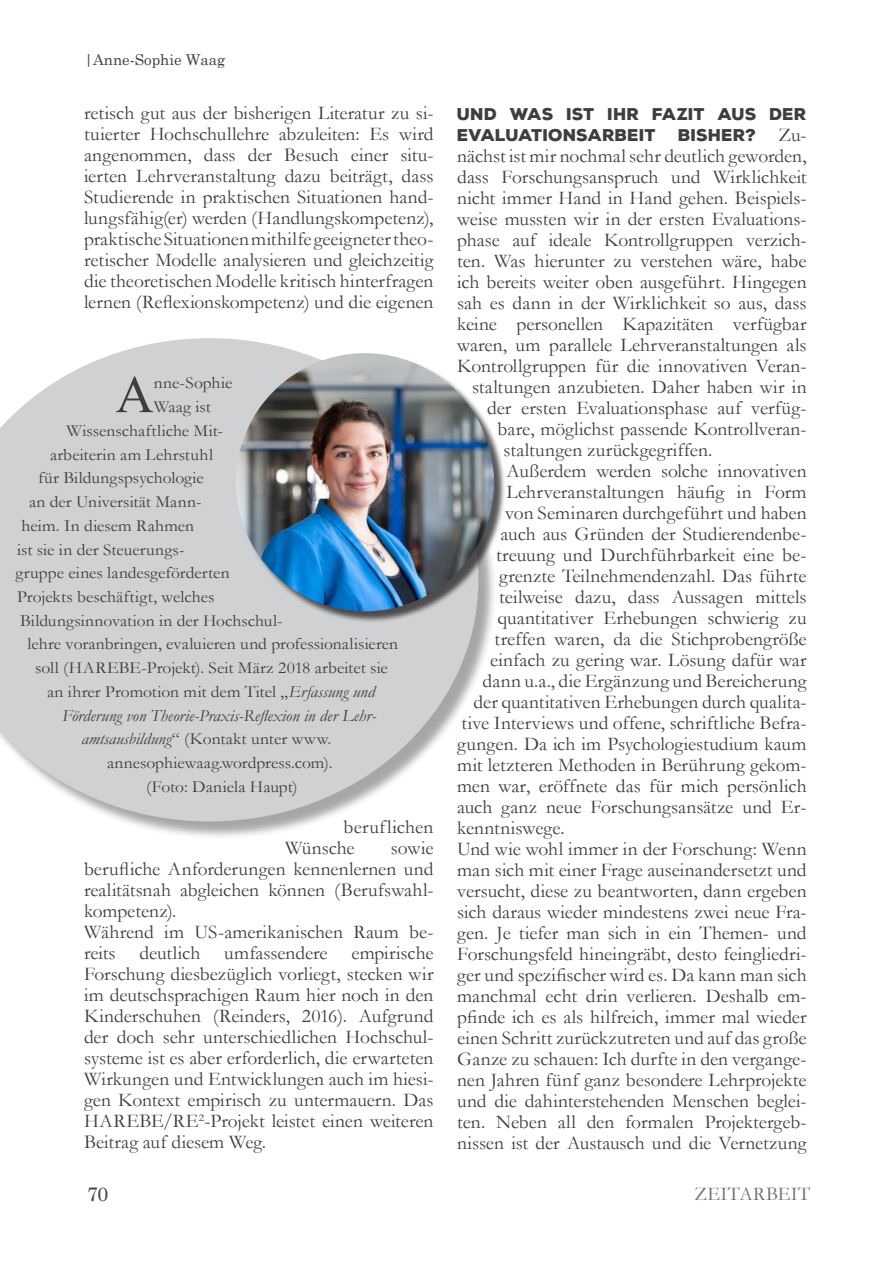
<style>
.page{position:relative;width:893px;height:1263px;background:#fff}
.page>*{position:absolute;margin:0;border:0;box-sizing:border-box;transform-origin:0 0}
.Autorenvorstellung{font:52.8px "Times New Roman";color:#3e3e3f}
.Zwischenüberschrift{font:19.5px/21px "Garamond";color:#3e3e3f;text-align:justify}
.t1{font:19.5px "Garamond";letter-spacing:.015em;color:#6e6f72}
.t2{font:19.5px "Century Schoolbook";color:#3e3e3f}
.Autorenvorstellung-2{font:16.95px "Garamond";color:#3e3e3f;scale:1.04 1}
.Autorenvorstellung-3{font:italic 16.95px "Garamond";color:#3e3e3f;scale:1.04 1}
.Zwischenüberschrift-2{font:900 16.5px/21px "Nexa Rust Sans";color:#3e3e3f}
.t3{font:15px "Century Schoolbook";color:#3e3e3f}
.s1{font-style:italic}
.s2{font-family:"Garamond";font-weight:400;font-size:19.5px}
</style>
<div class="page">
<div style="left:0;top:340px;width:497px;height:500px;background:#231f20;opacity:.75"></div>
<svg style="left:0;top:338px;width:478px;height:483px;background:#d5d6d7"></svg>
<div style="left:238px;top:355px;width:268px;height:268px;background:#231f20;opacity:.75"></div>
<img style="left:236px;top:353px;width:258px;height:258px;border-radius:129px">
<p class="t3" style="left:84px;top:47px;width:143px">|Anne-Sophie Waag</p>
<p class="Zwischenüberschrift" style="left:84px;top:102px;width:351px">retisch gut aus der bisherigen Literatur zu si&shy;tuierter Hochschullehre abzuleiten: Es wird angenommen, dass der Besuch einer situ&shy;ierten Lehrveranstaltung dazu beiträgt, dass Studierende in praktischen Situationen hand&shy;lungsfähig(er) werden (Handlungskompetenz), praktische Situationen mithilfe geeigneter theo&shy;retischer Modelle analysieren und gleichzeitig die theoretischen Modelle kritisch hinterfragen lernen (Reflexionskompetenz) und die eigenen</p>
<p class="Autorenvorstellung" style="left:116px;top:357px;width:40px">A</p>
<p class="Autorenvorstellung-2" style="left:154px;top:372px;width:77px">nne-Sophie</p>
<p class="Autorenvorstellung-2" style="left:154px;top:395px;width:56px">Waag ist</p>
<p class="Autorenvorstellung-2" style="left:67px;top:419px;width:151px">Wissenschaftliche Mit-</p>
<p class="Autorenvorstellung-2" style="left:50px;top:443px;width:158px">arbeiterin am Lehrstuhl</p>
<p class="Autorenvorstellung-2" style="left:38px;top:467px;width:161px">für Bildungspsychologie</p>
<p class="Autorenvorstellung-2" style="left:29px;top:490px;width:167px">an der Universität Mann-</p>
<p class="Autorenvorstellung-2" style="left:22px;top:514px;width:168px">heim. In diesem Rahmen</p>
<p class="Autorenvorstellung-2" style="left:17px;top:538px;width:162px">ist sie in der Steuerungs-</p>
<p class="Autorenvorstellung-2" style="left:16px;top:561px;width:207px">gruppe eines landesgeförderten</p>
<p class="Autorenvorstellung-2" style="left:17px;top:585px;width:191px">Projekts beschäftigt, welches</p>
<p class="Autorenvorstellung-2" style="left:20px;top:609px;width:254px">Bildungsinnovation in der Hochschul-</p>
<p class="Autorenvorstellung-2" style="left:28px;top:633px;width:358px">lehre voranbringen, evaluieren und professionalisieren</p>
<p class="Autorenvorstellung-2" style="left:35px;top:656px;width:341px">soll (HAREBE-Projekt). Seit März 2018 arbeitet sie</p>
<p class="Autorenvorstellung-2" style="left:47px;top:680px;width:317px">an ihrer Promotion mit dem Titel „<span class="s1">Erfassung und</span></p>
<p class="Autorenvorstellung-3" style="left:62px;top:704px;width:303px">Förderung von Theorie-Praxis-Reflexion in der Lehr-</p>
<p class="Autorenvorstellung-2" style="left:82px;top:728px;width:242px"><span class="s1">amtsausbildung</span>“ (Kontakt unter www.</p>
<p class="Autorenvorstellung-2" style="left:107px;top:751px;width:218px">annesophiewaag.wordpress.com).</p>
<p class="Autorenvorstellung-2" style="left:146px;top:775px;width:147px">(Foto: Daniela Haupt)</p>
<p class="Zwischenüberschrift" style="left:285px;top:816px;width:150px;text-indent:58px">beruflichen<br>Wünsche</p>
<p class="Zwischenüberschrift" style="left:84px;top:837px;width:351px;text-indent:307px">sowie berufliche Anforderungen kennenlernen und realitätsnah abgleichen können (Berufswahl&shy;kompetenz).</p>
<p class="Zwischenüberschrift" style="left:84px;top:921px;width:351px">Während im US-amerikanischen Raum be&shy;reits deutlich umfassendere empirische Forschung diesbezüglich vorliegt, stecken wir im deutschsprachigen Raum hier noch in den Kinderschuhen (Reinders, 2016). Aufgrund der doch sehr unterschiedlichen Hochschul&shy;systeme ist es aber erforderlich, die erwarteten Wirkungen und Entwicklungen auch im hiesi&shy;gen Kontext empirisch zu untermauern. Das HAREBE/RE²-Projekt leistet einen weiteren Beitrag auf diesem Weg.</p>
<p class="Zwischenüberschrift-2" style="left:457px;top:103px;width:351px">UND WAS IST IHR FAZIT AUS DER<br>EVALUATIONSARBEIT</p>
<p class="Zwischenüberschrift-2" style="left:678px;top:124px;width:130px">BISHER? <span class="s2">Zu-</span></p>
<p class="Zwischenüberschrift" style="left:457px;top:144px;width:351px">nächst ist mir nochmal sehr deutlich geworden,</p>
<p class="Zwischenüberschrift" style="left:457px;top:165px;width:351px">dass Forschungsanspruch und Wirklichkeit</p>
<p class="Zwischenüberschrift" style="left:457px;top:186px;width:351px">nicht immer Hand in Hand gehen. Beispiels-</p>
<p class="Zwischenüberschrift" style="left:457px;top:207px;width:351px">weise mussten wir in der ersten Evaluations-</p>
<p class="Zwischenüberschrift" style="left:457px;top:228px;width:351px">phase auf ideale Kontrollgruppen verzich-</p>
<p class="Zwischenüberschrift" style="left:457px;top:249px;width:351px">ten. Was hierunter zu verstehen wäre, habe</p>
<p class="Zwischenüberschrift" style="left:457px;top:270px;width:351px">ich bereits weiter oben ausgeführt. Hingegen</p>
<p class="Zwischenüberschrift" style="left:457px;top:291px;width:351px">sah es dann in der Wirklichkeit so aus, dass</p>
<p class="Zwischenüberschrift" style="left:457px;top:312px;width:351px">keine personellen Kapazitäten verfügbar</p>
<p class="Zwischenüberschrift" style="left:457px;top:333px;width:351px">waren, um parallele Lehrveranstaltungen als</p>
<p class="Zwischenüberschrift" style="left:457px;top:354px;width:351px">Kontrollgruppen für die innovativen Veran-</p>
<p class="Zwischenüberschrift" style="left:472px;top:375px;width:336px">staltungen anzubieten. Daher haben wir in</p>
<p class="Zwischenüberschrift" style="left:487px;top:396px;width:321px">der ersten Evaluationsphase auf verfüg-</p>
<p class="Zwischenüberschrift" style="left:498px;top:417px;width:311px">bare, möglichst passende Kontrollveran-</p>
<p class="Zwischenüberschrift" style="left:504px;top:438px;width:210px">staltungen zurückgegriffen.</p>
<p class="Zwischenüberschrift" style="left:507px;top:459px;width:301px">Außerdem werden solche innovativen</p>
<p class="Zwischenüberschrift" style="left:507px;top:480px;width:301px">Lehrveranstaltungen häufig in Form</p>
<p class="Zwischenüberschrift" style="left:505px;top:501px;width:303px">von Seminaren durchgeführt und haben</p>
<p class="Zwischenüberschrift" style="left:501px;top:522px;width:308px">auch aus Gründen der Studierendenbe-</p>
<p class="Zwischenüberschrift" style="left:496px;top:543px;width:312px">treuung und Durchführbarkeit eine be-</p>
<p class="Zwischenüberschrift" style="left:499px;top:564px;width:309px">grenzte Teilnehmendenzahl. Das führte</p>
<p class="Zwischenüberschrift" style="left:499px;top:585px;width:309px">teilweise dazu, dass Aussagen mittels</p>
<p class="Zwischenüberschrift" style="left:498px;top:606px;width:310px">quantitativer Erhebungen schwierig zu</p>
<p class="Zwischenüberschrift" style="left:495px;top:627px;width:314px">treffen waren, da die Stichprobengröße</p>
<p class="Zwischenüberschrift" style="left:490px;top:648px;width:318px">einfach zu gering war. Lösung dafür war</p>
<p class="Zwischenüberschrift" style="left:483px;top:669px;width:325px">dann u.a., die Ergänzung und Bereicherung</p>
<p class="Zwischenüberschrift" style="left:474px;top:690px;width:335px">der quantitativen Erhebungen durch qualita-</p>
<p class="Zwischenüberschrift" style="left:462px;top:711px;width:347px">tive Interviews und offene, schriftliche Befra-</p>
<p class="Zwischenüberschrift" style="left:457px;top:732px;width:351px">gungen. Da ich im Psychologiestudium kaum</p>
<p class="Zwischenüberschrift" style="left:457px;top:753px;width:351px">mit letzteren Methoden in Berührung gekom-</p>
<p class="Zwischenüberschrift" style="left:457px;top:774px;width:351px">men war, eröffnete das für mich persönlich</p>
<p class="Zwischenüberschrift" style="left:457px;top:795px;width:351px">auch ganz neue Forschungsansätze und Er-</p>
<p class="Zwischenüberschrift" style="left:457px;top:816px;width:109px">kenntniswege.</p>
<p class="Zwischenüberschrift" style="left:457px;top:837px;width:351px">Und wie wohl immer in der Forschung: Wenn man sich mit einer Frage auseinandersetzt und versucht, diese zu beantworten, dann ergeben sich daraus wieder mindestens zwei neue Fra&shy;gen. Je tiefer man sich in ein Themen- und Forschungsfeld hineingräbt, desto feingliedri&shy;ger und spezifischer wird es. Da kann man sich manchmal echt drin verlieren. Deshalb em&shy;pfinde ich es als hilfreich, immer mal wieder einen Schritt zurückzutreten und auf das große Ganze zu schauen: Ich durfte in den vergange&shy;nen Jahren fünf ganz besondere Lehrprojekte und die dahinterstehenden Menschen beglei&shy;ten. Neben all den formalen Projektergeb&shy;nissen ist der Austausch und die Vernetzung</p>
<p class="t2" style="left:87px;top:1178px;width:23px">70</p>
<p class="t1" style="left:695px;top:1180px;width:117px">ZEITARBEIT</p>
</div>
